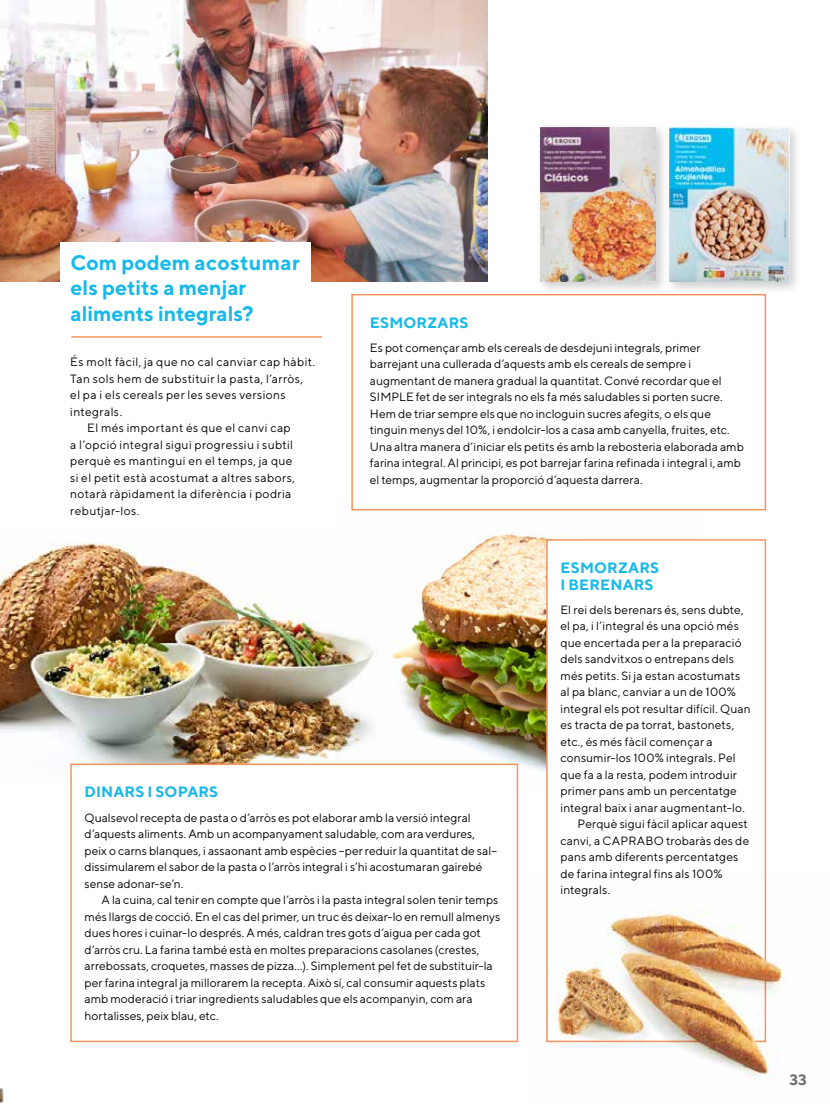
<style>
.page{position:relative;width:830px;height:1106px;background:#fff}
.page>*{position:absolute;margin:0;border:0;box-sizing:border-box;transform-origin:0 0}
.t1{font:700 21px/25.5px "TT Norms";color:#16b9ea}
.t2{font:700 15px/16.5px "TT Norms";letter-spacing:.01em;color:#16b9ea}
.t3{font:700 15px "TT Norms";color:#6f6e6f}
.t4{font:12px/16.5px "TT Norms";letter-spacing:.005em;color:#000}
.t5{font:12px "TT Norms";letter-spacing:.03em;color:#000}
</style>
<div class="page">
<img style="left:351px;top:510px;width:348px;height:280px">
<div style="left:665px;top:123px;width:137px;height:172px;background:#000;opacity:.2"></div>
<img style="left:669px;top:128px;width:119px;height:153px">
<div style="left:535px;top:123px;width:133px;height:172px;background:#000;opacity:.2"></div>
<img style="left:540px;top:128px;width:115px;height:153px">
<hr style="left:71px;top:336px;width:251px;height:2px;background:#f6935f">
<img style="left:0;top:0;width:486px;height:281px">
<div style="left:61px;top:242px;width:249px;height:81px;background:#fff"></div>
<div style="left:546px;top:540px;width:219px;height:501px;background:#fff"></div>
<div style="left:546px;top:539px;width:219px;height:503px;border:2px solid #f6935f"></div>
<div style="left:351px;top:294px;width:414px;height:216px;border:2px solid #f6935f"></div>
<img style="left:546px;top:874px;width:238px;height:206px">
<img style="left:558px;top:914px;width:224px;height:159px">
<img style="left:0;top:525px;width:383px;height:238px">
<div style="left:71px;top:764px;width:446px;height:277px;background:#fff"></div>
<div style="left:70px;top:763px;width:448px;height:279px;border:2px solid #f6935f"></div>
<h1 class="t1" style="left:71px;top:249px;width:231px">Com podem acostumar els petits a menjar aliments integrals?</h1>
<p class="t5" style="left:70px;top:354px;width:246px">És molt fàcil, ja que no cal canviar cap hàbit.</p>
<p class="t5" style="left:70px;top:371px;width:234px">Tan sols hem de substituir la pasta, l’arròs,</p>
<p class="t5" style="left:70px;top:387px;width:217px">el pa i els cereals per les seves versions</p>
<p class="t5" style="left:70px;top:404px;width:53px">integrals.</p>
<p class="t5" style="left:87px;top:420px;width:205px">El més important és que el canvi cap</p>
<p class="t5" style="left:70px;top:437px;width:224px">a l’opció integral sigui progressiu i subtil</p>
<p class="t5" style="left:70px;top:453px;width:224px">perquè es mantingui en el temps, ja que</p>
<p class="t5" style="left:70px;top:470px;width:226px">si el petit està acostumat a altres sabors,</p>
<p class="t5" style="left:70px;top:486px;width:222px">notarà ràpidament la diferència i podria</p>
<p class="t5" style="left:70px;top:503px;width:71px">rebutjar-los.</p>
<p class="t2" style="left:370px;top:314px;width:100px">ESMORZARS</p>
<p class="t4" style="left:370px;top:339px;width:375px">Es pot començar amb els cereals de desdejuni integrals, primer barrejant una cullerada d’aquests amb els cereals de sempre i augmentant de manera gradual la quantitat. Convé recordar que el SIMPLE fet de ser integrals no els fa més saludables si porten sucre.<br>Hem de triar sempre els que no incloguin sucres afegits, o els que tinguin menys del 10%, i endolcir-los a casa amb canyella, fruites, etc.<br>Una altra manera d’iniciar els petits és amb la rebosteria elaborada amb farina integral. Al principi, es pot barrejar farina refinada i integral i, amb el temps, augmentar la proporció d’aquesta darrera.</p>
<p class="t2" style="left:84px;top:783px;width:135px">DINARS I SOPARS</p>
<p class="t4" style="left:84px;top:808px;width:414px">Qualsevol recepta de pasta o d’arròs es pot elaborar amb la versió integral d’aquests aliments. Amb un acompanyament saludable, com ara verdures, peix o carns blanques, i assaonant amb espècies –per reduir la quantitat de sal– dissimularem el sabor de la pasta o l’arròs integral i s’hi acostumaran gairebé sense adonar-se’n.</p>
<p class="t4" style="left:84px;top:891px;width:417px;text-indent:17px">A la cuina, cal tenir en compte que l’arròs i la pasta integral solen tenir temps més llargs de cocció. En el cas del primer, un truc és deixar-lo en remull almenys dues hores i cuinar-lo després. A més, caldran tres gots d’aigua per cada got d’arròs cru. La farina també està en moltes preparacions casolanes (crestes, arrebossats, croquetes, masses de pizza…). Simplement pel fet de substituir-la per farina integral ja millorarem la recepta. Això sí, cal consumir aquests plats amb moderació i triar ingredients saludables que els acompanyin, com ara hortalisses, peix blau, etc.</p>
<p class="t2" style="left:560px;top:559px;width:100px">ESMORZARS<br>I BERENARS</p>
<p class="t4" style="left:560px;top:601px;width:184px">El rei dels berenars és, sens dubte,</p>
<p class="t4" style="left:560px;top:617px;width:180px">el pa, i l’integral és una opció més</p>
<p class="t4" style="left:560px;top:634px;width:183px">que encertada per a la preparació</p>
<p class="t4" style="left:560px;top:650px;width:175px">dels sandvitxos o entrepans dels</p>
<p class="t4" style="left:560px;top:667px;width:181px">més petits. Si ja estan acostumats</p>
<p class="t4" style="left:560px;top:683px;width:177px">al pa blanc, canviar a un de 100%</p>
<p class="t4" style="left:560px;top:700px;width:192px">integral els pot resultar difícil. Quan</p>
<p class="t4" style="left:560px;top:716px;width:175px">es tracta de pa torrat, bastonets,</p>
<p class="t4" style="left:560px;top:733px;width:154px">etc., és més fàcil començar a</p>
<p class="t4" style="left:560px;top:749px;width:177px">consumir-los 100% integrals. Pel</p>
<p class="t4" style="left:560px;top:766px;width:178px">que fa a la resta, podem introduir</p>
<p class="t4" style="left:560px;top:782px;width:178px">primer pans amb un percentatge</p>
<p class="t4" style="left:560px;top:799px;width:186px">integral baix i anar augmentant-lo.</p>
<p class="t4" style="left:577px;top:815px;width:172px">Perquè sigui fàcil aplicar aquest</p>
<p class="t4" style="left:560px;top:832px;width:190px">canvi, a CAPRABO trobaràs des de</p>
<p class="t4" style="left:560px;top:848px;width:179px">pans amb diferents percentatges</p>
<p class="t4" style="left:560px;top:865px;width:163px">de farina integral fins als 100%</p>
<p class="t4" style="left:560px;top:881px;width:51px">integrals.</p>
<p class="t3" style="left:789px;top:1070px;width:19px">33</p>
</div>
